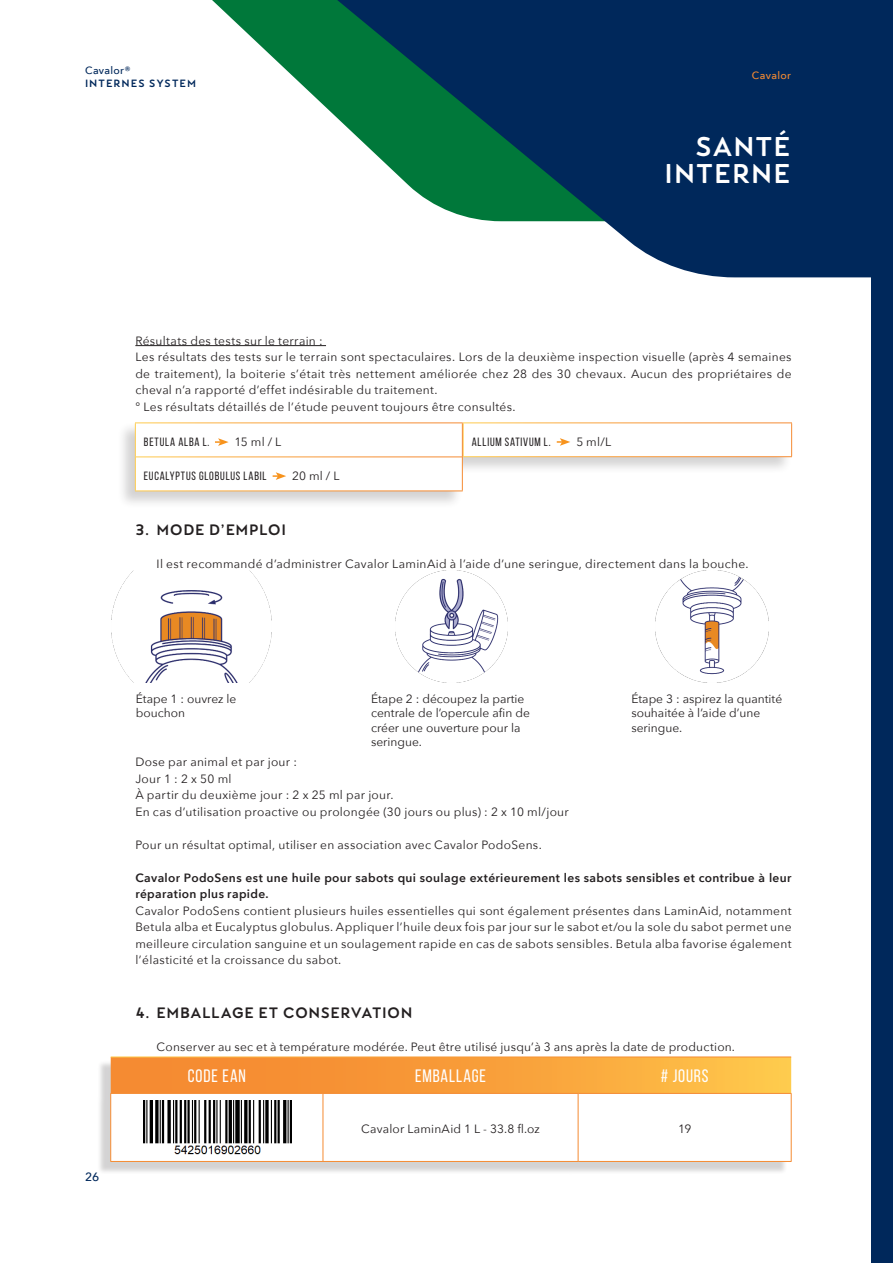
<style>
.page{position:relative;width:893px;height:1263px;background:#fff}
.page>*{position:absolute;margin:0;border:0;box-sizing:border-box;transform-origin:0 0}
.t1{font:27px "Buket Retro Basic";letter-spacing:.015em;color:#fff}
.t2{font:18px "Bebas Neue";letter-spacing:.05em;color:#fff}
.t3{font:15px "Buket Retro Basic";letter-spacing:.025em;color:#231f20}
.t4{font:12px/16.5px "Avenir Next";letter-spacing:.02em;color:#231f20;text-align:justify}
.t5{font:12px/14.4px "Avenir Next";color:#231f20}
.t6{font:600 12px/16.5px "Avenir Next";letter-spacing:.03em;color:#231f20}
.t7{font:12px "Bebas Neue";letter-spacing:.065em;color:#231f20}
.t8{font:500 12px "Avenir Next";color:#00285b}
.t9{font:10.5px "Buket Retro Basic";letter-spacing:.075em;color:#00285b}
.t10{font:500 10.5px "Avenir Next";letter-spacing:.03em;color:#00285b}
.t11{font:500 10.5px "Avenir Next";letter-spacing:.03em;color:#f58b32}
</style>
<div class="page">
<div style="left:872px;top:0;width:21px;height:1263px;background:#00285b"></div>
<svg style="left:212px;top:0;width:660px;height:277px;fill:#00285b"></svg>
<hr style="left:135px;top:345px;width:191px;height:1px;background:#231f20">
<div style="left:97px;top:1060px;width:691px;height:115px;background:#231f20;opacity:.2"></div>
<svg style="left:111px;top:1057px;width:680px;height:36px;background:#f8a03a"></svg>
<svg style="left:111px;top:1094px;width:680px;height:67px"></svg>
<hr style="left:110px;top:1093px;width:213px;height:1px;background:#f58b32">
<hr style="left:323px;top:1093px;width:255px;height:1px;background:#f58b32">
<hr style="left:578px;top:1093px;width:214px;height:1px;background:#f58b32">
<hr style="left:110px;top:1094px;width:1px;height:67px;background:#f58b32">
<hr style="left:323px;top:1094px;width:1px;height:67px;background:#f58b32">
<hr style="left:578px;top:1094px;width:1px;height:67px;background:#f58b32">
<hr style="left:791px;top:1094px;width:1px;height:67px;background:#f58b32">
<hr style="left:110px;top:1161px;width:213px;height:1px;background:#f58b32">
<hr style="left:323px;top:1161px;width:255px;height:1px;background:#f58b32">
<hr style="left:578px;top:1161px;width:214px;height:1px;background:#f58b32">
<img style="left:143px;top:1101px;width:149px;height:55px">
<div style="left:445px;top:422px;width:348px;height:53px;background:#231f20;opacity:.2"></div>
<div style="left:463px;top:423px;width:329px;height:34px;background:#fff"></div>
<hr style="left:463px;top:422px;width:329px;height:1px;background:#fff">
<svg style="left:557px;top:438px;width:13px;height:8px"></svg>
<div style="left:117px;top:422px;width:346px;height:87px;background:#231f20;opacity:.2"></div>
<hr style="left:135px;top:422px;width:328px;height:1px;background:#fff">
<hr style="left:462px;top:423px;width:1px;height:34px;background:#fff">
<hr style="left:462px;top:457px;width:1px;height:33px;background:#fff">
<hr style="left:135px;top:490px;width:328px;height:1px;background:#fff">
<svg style="left:135px;top:423px;width:327px;height:68px"></svg>
<img style="left:111px;top:570px;width:161px;height:113px">
<img style="left:395px;top:570px;width:113px;height:113px">
<img style="left:655px;top:570px;width:113px;height:113px">
<p class="t10" style="left:85px;top:62px;width:47px">Cavalor®</p>
<p class="t9" style="left:85px;top:76px;width:113px">INTERNES SYSTEM</p>
<p class="t11" style="left:752px;top:67px;width:41px">Cavalor</p>
<p class="t1" style="left:695px;top:129px;width:98px">SANTÉ</p>
<p class="t1" style="left:664px;top:156px;width:128px">INTERNE</p>
<p class="t4" style="left:135px;top:332px;width:189px">Résultats des tests sur le terrain :</p>
<p class="t4" style="left:135px;top:348px;width:658px">Les résultats des tests sur le terrain sont spectaculaires. Lors de la deuxième inspection visuelle (après 4 semaines de traitement), la boiterie s’était très nettement améliorée chez 28 des 30 chevaux. Aucun des propriétaires de cheval n’a rapporté d’effet indésirable du traitement.</p>
<p class="t4" style="left:135px;top:398px;width:382px">° Les résultats détaillés de l’étude peuvent toujours être consultés.</p>
<p class="t7" style="left:144px;top:435px;width:67px">BETULA ALBA L.</p>
<p class="t4" style="left:235px;top:433px;width:48px">15 ml / L</p>
<p class="t7" style="left:472px;top:435px;width:81px">ALLIUM SATIVUM L.</p>
<p class="t4" style="left:576px;top:433px;width:36px">5 ml/L</p>
<p class="t7" style="left:144px;top:469px;width:124px">EUCALYPTUS GLOBULUS LABIL</p>
<p class="t4" style="left:292px;top:467px;width:49px">20 ml / L</p>
<p class="t3" style="left:135px;top:520px;width:152px">3. MODE D’EMPLOI</p>
<p class="t4" style="left:157px;top:555px;width:594px">Il est recommandé d’administrer Cavalor LaminAid à l’aide d’une seringue, directement dans la bouche.</p>
<p class="t5" style="left:136px;top:691px;width:102px">Étape 1 : ouvrez le bouchon</p>
<p class="t5" style="left:371px;top:691px;width:160px">Étape 2 : découpez la partie centrale de l’opercule afin de créer une ouverture pour la seringue.</p>
<p class="t5" style="left:631px;top:691px;width:152px">Étape 3 : aspirez la quantité souhaitée à l’aide d’une seringue.</p>
<p class="t4" style="left:135px;top:753px;width:163px">Dose par animal et par jour :</p>
<p class="t4" style="left:135px;top:770px;width:98px">Jour 1 : 2 x 50 ml</p>
<p class="t4" style="left:135px;top:786px;width:260px">À partir du deuxième jour : 2 x 25 ml par jour.</p>
<p class="t4" style="left:135px;top:803px;width:435px">En cas d’utilisation proactive ou prolongée (30 jours ou plus) : 2 x 10 ml/jour</p>
<p class="t4" style="left:135px;top:836px;width:408px">Pour un résultat optimal, utiliser en association avec Cavalor PodoSens.</p>
<p class="t6" style="left:135px;top:869px;width:658px">Cavalor PodoSens est une huile pour sabots qui soulage extérieurement les sabots sensibles et contribue à leur réparation plus rapide.</p>
<p class="t4" style="left:135px;top:902px;width:658px">Cavalor PodoSens contient plusieurs huiles essentielles qui sont également présentes dans LaminAid, notamment Betula alba et Eucalyptus globulus. Appliquer l’huile deux fois par jour sur le sabot et/ou la sole du sabot permet une meilleure circulation sanguine et un soulagement rapide en cas de sabots sensibles. Betula alba favorise également l’élasticité et la croissance du sabot.</p>
<p class="t3" style="left:135px;top:1003px;width:279px">4. EMBALLAGE ET CONSERVATION</p>
<p class="t4" style="left:157px;top:1038px;width:580px">Conserver au sec et à température modérée. Peut être utilisé jusqu’à 3 ans après la date de production.</p>
<p class="t2" style="left:188px;top:1066px;width:60px">CODE EAN</p>
<p class="t2" style="left:415px;top:1066px;width:73px">EMBALLAGE</p>
<p class="t2" style="left:661px;top:1066px;width:49px"># JOURS</p>
<p class="t8" style="left:85px;top:1167px;width:16px">26</p>
<p class="t4" style="left:361px;top:1120px;width:180px">Cavalor LaminAid 1 L - 33.8 fl.oz</p>
<p class="t4" style="left:678px;top:1120px;width:15px">19</p>
</div>
